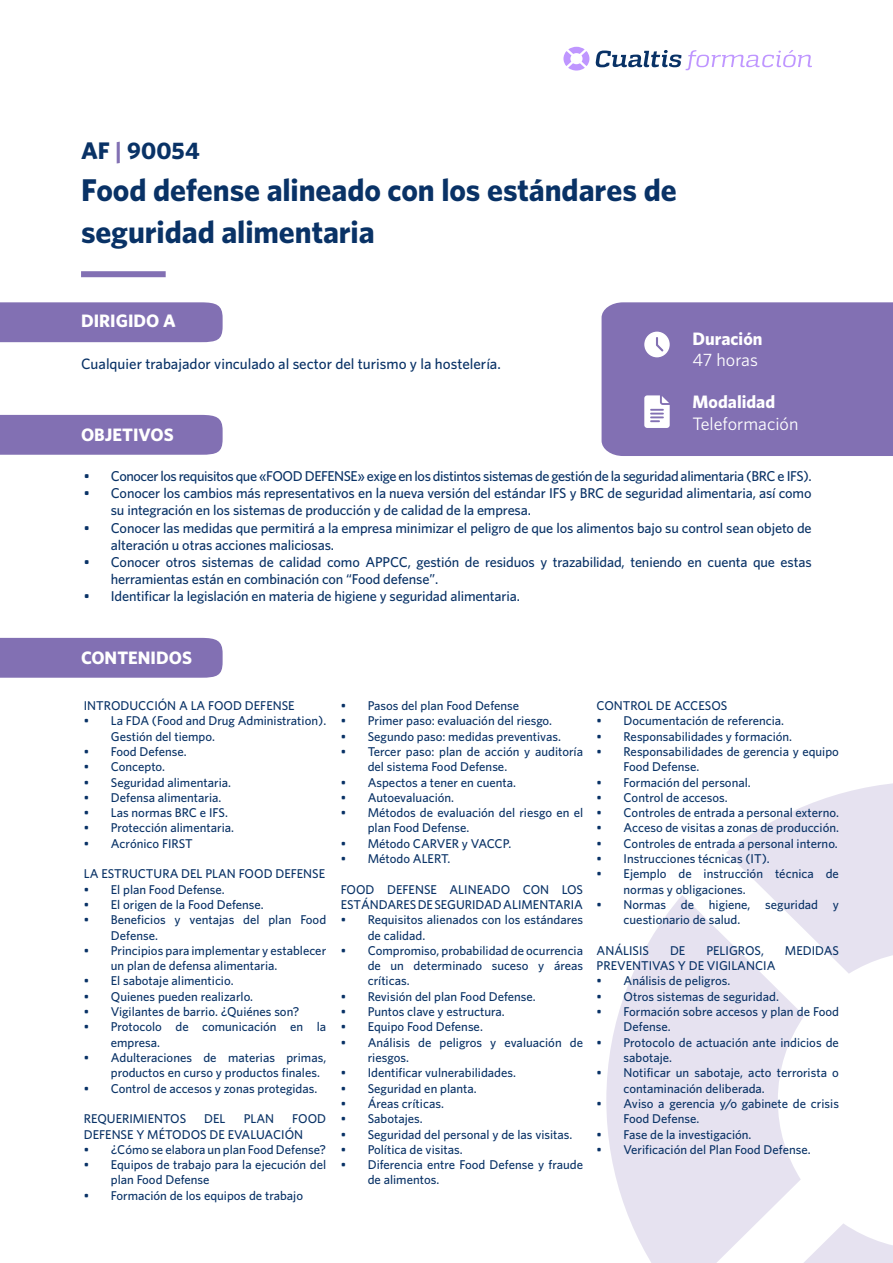
<style>
.page{position:relative;width:893px;height:1263px;background:#fff}
.page>*{position:absolute;margin:0;border:0;box-sizing:border-box;transform-origin:0 0}
.t1{font:700 31.5px/42px "Whitney";letter-spacing:-.005em;color:#093266}
.t2{font:700 24px "Whitney";color:#093266}
.t3{font:700 18px "Whitney";color:#fff}
.t4{font:18px "Whitney";color:#fff}
.t5{font:500 15px "Whitney";color:#093266}
.t6{font:500 14.25px/17.1px "Whitney";letter-spacing:-.01em;color:#093266}
.t7{font:500 14.25px "Whitney";letter-spacing:-.03em;color:#093266}
.t8{font:500 12.75px/15.3px "Whitney";color:#093266}
.s1{color:#8270b3}
</style>
<div class="page">
<svg style="left:726px;top:783px;width:167px;height:190px"></svg>
<svg style="left:804px;top:1223px;width:89px;height:40px"></svg>
<svg style="left:606px;top:895px;width:198px;height:368px;fill:#e6e2f0"></svg>
<div style="left:81px;top:271px;width:85px;height:6px;background:#8270b3"></div>
<div style="left:0;top:302px;width:223px;height:40px;background:#8270b3"></div>
<div style="left:0;top:415px;width:223px;height:40px;background:#8270b3"></div>
<div style="left:0;top:638px;width:223px;height:40px;background:#8270b3"></div>
<div style="left:602px;top:302px;width:291px;height:154px;background:#8270b3"></div>
<svg style="left:563px;top:47px;width:26px;height:24px"></svg>
<svg style="left:595px;top:50px;width:217px;height:20px"></svg>
<h2 class="t2" style="left:81px;top:136px;width:120px">AF <span class="s1">|</span> 90054</h2>
<h1 class="t1" style="left:81px;top:168px;width:597px">Food defense alineado con los estándares de seguridad alimentaria</h1>
<h3 class="t3" style="left:81px;top:310px;width:96px">DIRIGIDO A</h3>
<p class="t5" style="left:81px;top:355px;width:421px">Cualquier trabajador vinculado al sector del turismo y la hostelería.</p>
<h3 class="t3" style="left:81px;top:423px;width:94px">OBJETIVOS</h3>
<h3 class="t3" style="left:693px;top:327px;width:71px">Duración</h3>
<h3 class="t4" style="left:693px;top:349px;width:67px">47 horas</h3>
<h3 class="t3" style="left:693px;top:391px;width:84px">Modalidad</h3>
<h3 class="t4" style="left:693px;top:413px;width:107px">Teleformación</h3>
<p class="t7" style="left:84px;top:468px;width:729px">• Conocer los requisitos que «FOOD DEFENSE» exige en los distintos sistemas de gestión de la seguridad alimentaria (BRC e IFS).</p>
<p class="t6" style="left:111px;top:484px;width:702px;text-indent:-27px">• Conocer los cambios más representativos en la nueva versión del estándar IFS y BRC de seguridad alimentaria, así como su integración en los sistemas de producción y de calidad de la empresa.</p>
<p class="t6" style="left:111px;top:519px;width:702px;text-indent:-27px">• Conocer las medidas que permitirá a la empresa minimizar el peligro de que los alimentos bajo su control sean objeto de alteración u otras acciones maliciosas.</p>
<p class="t6" style="left:111px;top:553px;width:702px;text-indent:-27px">• Conocer otros sistemas de calidad como APPCC, gestión de residuos y trazabilidad, teniendo en cuenta que estas herramientas están en combinación con “Food defense”.</p>
<p class="t6" style="left:84px;top:587px;width:438px">• Identificar la legislación en materia de higiene y seguridad alimentaria.</p>
<h3 class="t3" style="left:81px;top:646px;width:112px">CONTENIDOS</h3>
<p class="t8" style="left:84px;top:698px;width:212px">INTRODUCCIÓN A LA FOOD DEFENSE</p>
<p class="t8" style="left:111px;top:713px;width:217px;text-indent:-27px">• La FDA (Food and Drug Administration).<br>Gestión del tiempo.</p>
<p class="t8" style="left:84px;top:743px;width:104px">• Food Defense.</p>
<p class="t8" style="left:84px;top:759px;width:83px">• Concepto.</p>
<p class="t8" style="left:84px;top:774px;width:149px">• Seguridad alimentaria.</p>
<p class="t8" style="left:84px;top:789px;width:139px">• Defensa alimentaria.</p>
<p class="t8" style="left:84px;top:805px;width:146px">• Las normas BRC e IFS.</p>
<p class="t8" style="left:84px;top:820px;width:152px">• Protección alimentaria.</p>
<p class="t8" style="left:84px;top:835px;width:111px">• Acrónico FIRST</p>
<p class="t8" style="left:84px;top:866px;width:243px">LA ESTRUCTURA DEL PLAN FOOD DEFENSE</p>
<p class="t8" style="left:84px;top:881px;width:142px">• El plan Food Defense.</p>
<p class="t8" style="left:84px;top:896px;width:182px">• El origen de la Food Defense.</p>
<p class="t8" style="left:111px;top:912px;width:217px;text-indent:-27px">• Beneficios y ventajas del plan Food<br>Defense.</p>
<p class="t8" style="left:111px;top:942px;width:217px;text-indent:-27px">• Principios para implementar y establecer un plan de defensa alimentaria.</p>
<p class="t8" style="left:84px;top:973px;width:151px">• El sabotaje alimenticio.</p>
<p class="t8" style="left:84px;top:988px;width:171px">• Quienes pueden realizarlo.</p>
<p class="t8" style="left:84px;top:1004px;width:217px">• Vigilantes de barrio. ¿Quiénes son?</p>
<p class="t8" style="left:111px;top:1019px;width:217px;text-indent:-27px">• Protocolo de comunicación en la empresa.</p>
<p class="t8" style="left:111px;top:1049px;width:217px;text-indent:-27px">• Adulteraciones de materias primas, productos en curso y productos finales.</p>
<p class="t8" style="left:84px;top:1080px;width:235px">• Control de accesos y zonas protegidas.</p>
<p class="t8" style="left:84px;top:1111px;width:104px">REQUERIMIENTOS</p>
<p class="t8" style="left:204px;top:1111px;width:23px">DEL</p>
<p class="t8" style="left:244px;top:1111px;width:32px">PLAN</p>
<p class="t8" style="left:84px;top:1111px;width:244px;text-indent:208px">FOOD<br>DEFENSE Y MÉTODOS DE EVALUACIÓN</p>
<p class="t8" style="left:84px;top:1141px;width:244px">• ¿Cómo se elabora un plan Food Defense?</p>
<p class="t8" style="left:111px;top:1157px;width:217px;text-indent:-27px">• Equipos de trabajo para la ejecución del plan Food Defense</p>
<p class="t8" style="left:84px;top:1187px;width:221px">• Formación de los equipos de trabajo</p>
<p class="t8" style="left:341px;top:698px;width:180px">• Pasos del plan Food Defense</p>
<p class="t8" style="left:341px;top:713px;width:213px">• Primer paso: evaluación del riesgo.</p>
<p class="t8" style="left:341px;top:728px;width:222px">• Segundo paso: medidas preventivas.</p>
<p class="t8" style="left:368px;top:743px;width:217px;text-indent:-27px">• Tercer paso: plan de acción y auditoría del sistema Food Defense.</p>
<p class="t8" style="left:341px;top:774px;width:177px">• Aspectos a tener en cuenta.</p>
<p class="t8" style="left:341px;top:789px;width:115px">• Autoevaluación.</p>
<p class="t8" style="left:368px;top:805px;width:217px;text-indent:-27px">• Métodos de evaluación del riesgo en el plan Food Defense.</p>
<p class="t8" style="left:341px;top:835px;width:172px">• Método CARVER y VACCP.</p>
<p class="t8" style="left:341px;top:851px;width:111px">• Método ALERT.</p>
<p class="t8" style="left:341px;top:881px;width:244px">FOOD DEFENSE ALINEADO CON LOS<br>ESTÁNDARES DE SEGURIDAD ALIMENTARIA</p>
<p class="t8" style="left:368px;top:912px;width:217px;text-indent:-27px">• Requisitos alienados con los estándares de calidad.</p>
<p class="t8" style="left:368px;top:942px;width:217px;text-align:justify;text-indent:-27px">• Compromiso, probabilidad de ocurrencia de un determinado suceso y áreas críticas.</p>
<p class="t8" style="left:341px;top:988px;width:197px">• Revisión del plan Food Defense.</p>
<p class="t8" style="left:341px;top:1004px;width:166px">• Puntos clave y estructura.</p>
<p class="t8" style="left:341px;top:1019px;width:144px">• Equipo Food Defense.</p>
<p class="t8" style="left:368px;top:1034px;width:217px;text-indent:-27px">• Análisis de peligros y evaluación de riesgos.</p>
<p class="t8" style="left:341px;top:1065px;width:177px">• Identificar vulnerabilidades.</p>
<p class="t8" style="left:341px;top:1080px;width:138px">• Seguridad en planta.</p>
<p class="t8" style="left:341px;top:1095px;width:105px">• Áreas críticas.</p>
<p class="t8" style="left:341px;top:1111px;width:84px">• Sabotajes.</p>
<p class="t8" style="left:341px;top:1126px;width:233px">• Seguridad del personal y de las visitas.</p>
<p class="t8" style="left:341px;top:1141px;width:123px">• Política de visitas.</p>
<p class="t8" style="left:368px;top:1157px;width:217px;text-indent:-27px">• Diferencia entre Food Defense y fraude de alimentos.</p>
<p class="t8" style="left:597px;top:698px;width:132px">CONTROL DE ACCESOS</p>
<p class="t8" style="left:597px;top:713px;width:189px">• Documentación de referencia.</p>
<p class="t8" style="left:597px;top:728px;width:197px">• Responsabilidades y formación.</p>
<p class="t8" style="left:624px;top:743px;width:217px;text-indent:-27px">• Responsabilidades de gerencia y equipo<br>Food Defense.</p>
<p class="t8" style="left:597px;top:774px;width:156px">• Formación del personal.</p>
<p class="t8" style="left:597px;top:789px;width:133px">• Control de accesos.</p>
<p class="t8" style="left:597px;top:805px;width:244px">• Controles de entrada a personal externo.</p>
<p class="t8" style="left:597px;top:820px;width:244px">• Acceso de visitas a zonas de producción.</p>
<p class="t8" style="left:597px;top:835px;width:243px">• Controles de entrada a personal interno.</p>
<p class="t8" style="left:597px;top:851px;width:175px">• Instrucciones técnicas (IT).</p>
<p class="t8" style="left:624px;top:866px;width:217px;text-indent:-27px">• Ejemplo de instrucción técnica de normas y obligaciones.</p>
<p class="t8" style="left:624px;top:896px;width:217px;text-indent:-27px">• Normas de higiene, seguridad y cuestionario de salud.</p>
<p class="t8" style="left:597px;top:942px;width:54px">ANÁLISIS</p>
<p class="t8" style="left:670px;top:942px;width:17px">DE</p>
<p class="t8" style="left:706px;top:942px;width:59px">PELIGROS,</p>
<p class="t8" style="left:785px;top:942px;width:56px">MEDIDAS</p>
<p class="t8" style="left:597px;top:958px;width:180px">PREVENTIVAS Y DE VIGILANCIA</p>
<p class="t8" style="left:597px;top:973px;width:135px">• Análisis de peligros.</p>
<p class="t8" style="left:597px;top:988px;width:184px">• Otros sistemas de seguridad.</p>
<p class="t8" style="left:624px;top:1004px;width:217px;text-indent:-27px">• Formación sobre accesos y plan de Food<br>Defense.</p>
<p class="t8" style="left:624px;top:1034px;width:217px;text-indent:-27px">• Protocolo de actuación ante indicios de sabotaje.</p>
<p class="t8" style="left:624px;top:1065px;width:217px;text-indent:-27px">• Notificar un sabotaje, acto terrorista o contaminación deliberada.</p>
<p class="t8" style="left:624px;top:1095px;width:217px;text-indent:-27px">• Aviso a gerencia y/o gabinete de crisis<br>Food Defense.</p>
<p class="t8" style="left:597px;top:1126px;width:156px">• Fase de la investigación.</p>
<p class="t8" style="left:597px;top:1141px;width:216px">• Verificación del Plan Food Defense.</p>
</div>
